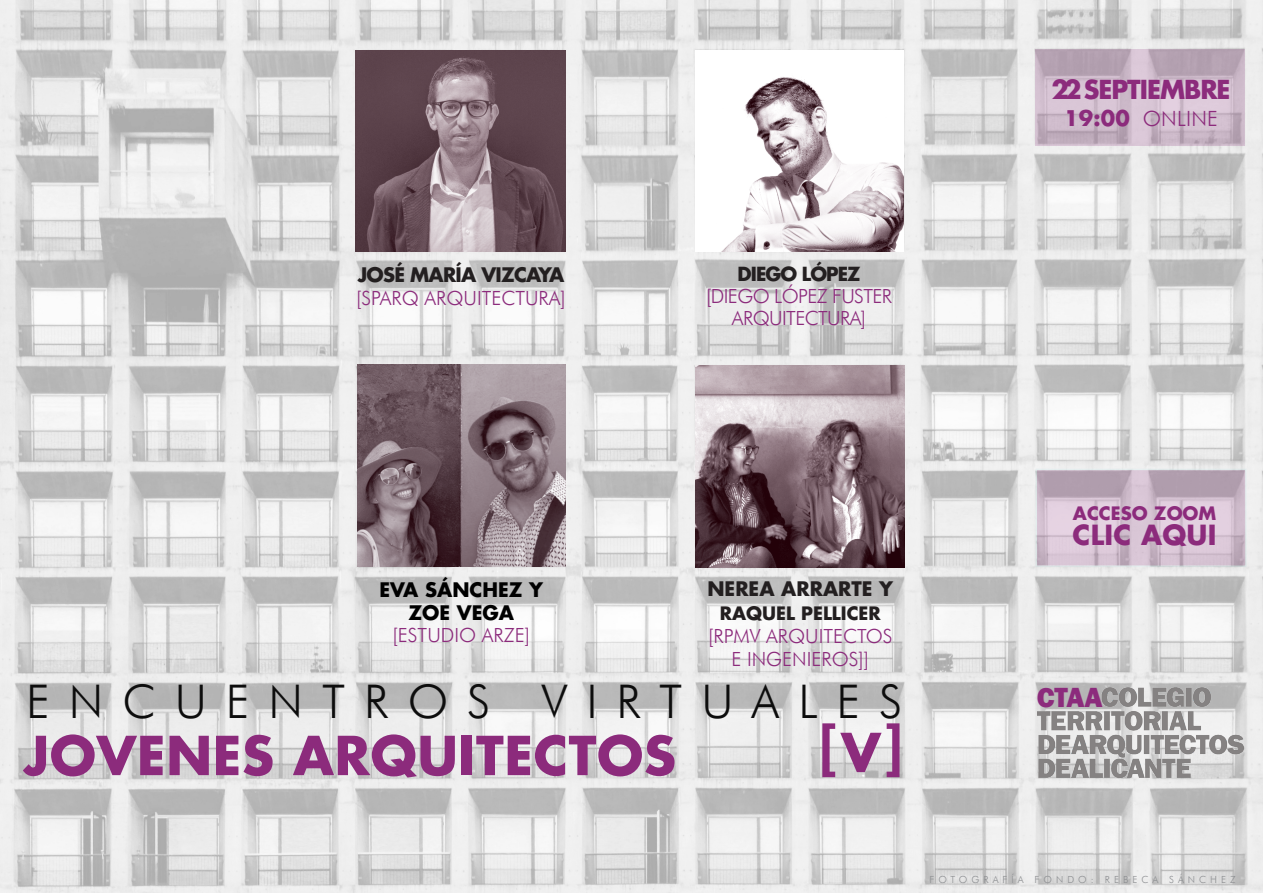
<style>
.page{position:relative;width:1263px;height:893px;background:#fff}
.page>*{position:absolute;margin:0;border:0;box-sizing:border-box;transform-origin:0 0}
.t1{font:700 52.2px "Futura Std";letter-spacing:.01em;color:#8c2b7c}
.t2{font:300 46.35px "Futura BT";letter-spacing:.41em;color:#0d0d0d}
.t3{font:800 28.5px "Franklin Gothic";color:#8c2b7c}
.t4{font:700 27px "Futura Std";letter-spacing:.01em;color:#8c2b7c}
.t5{font:700 25.5px "Futura Std";letter-spacing:-.04em;color:#8c2b7c}
.t6{font:300 21px "Futura BT";letter-spacing:.01em;color:#8c2b7c}
.t7{font:300 19.5px/22.5px "Futura BT";color:#8c2b7c}
.t8{font:300 19.5px/21.9px "Futura BT";letter-spacing:-.03em;color:#8c2b7c;text-align:center}
.t9{font:700 19.5px/22.5px "Futura Std";color:#000;text-align:center}
.t10{font:700 19.5px "Futura Std";color:#231f20}
.t11{font:700 18.9px "Futura Std";letter-spacing:-.05em;color:#231f20}
.t12{font:700 18px "Futura Std";color:#231f20}
.t13{font:700 18px "Futura Std";color:#8c2b7c}
.t14{font:300 9.75px "Futura BT";letter-spacing:.41em;color:#8b8d90}
.s1{font-family:"Futura Std";font-weight:700;color:#231f20}
.s2{font-family:"Futura Std";font-weight:700}
</style>
<div class="page">
<img style="left:0;top:0;width:1263px;height:893px">
<svg style="left:1035px;top:469px;width:212px;height:98px;background:#cebccc"></svg>
<img style="left:1038px;top:687px;width:206px;height:90px">
<img style="left:695px;top:365px;width:210px;height:202px">
<img style="left:356px;top:50px;width:209px;height:202px">
<img style="left:357px;top:365px;width:208px;height:202px">
<img style="left:696px;top:50px;width:207px;height:202px">
<svg style="left:1035px;top:49px;width:210px;height:96px;background:#c8b5c5"></svg>
<p class="t7" style="left:356px;top:264px;width:211px"><span class="s1">JOSÉ MARÍA VIZCAYA </span>[SPARQ ARQUITECTURA]</p>
<p class="t11" style="left:738px;top:262px;width:124px">DIEGO LÓPEZ</p>
<p class="t8" style="left:706px;top:285px;width:188px">[DIEGO LÓPEZ FUSTER<br>ARQUITECTURA]</p>
<p class="t5" style="left:1051px;top:72px;width:181px">22 SEPTIEMBRE</p>
<p class="t6" style="left:1064px;top:106px;width:155px"><span class="s2">19:00</span> ONLINE</p>
<p class="t9" style="left:379px;top:578px;width:165px">EVA SÁNCHEZ Y<br>ZOE VEGA</p>
<p class="t7" style="left:393px;top:624px;width:139px">[ESTUDIO ARZE]</p>
<p class="t10" style="left:707px;top:576px;width:187px">NEREA ARRARTE Y</p>
<p class="t12" style="left:720px;top:601px;width:162px">RAQUEL PELLICER</p>
<p class="t7" style="left:708px;top:625px;width:186px">[RPMV ARQUITECTOS</p>
<p class="t7" style="left:731px;top:648px;width:139px">E INGENIEROS]]</p>
<p class="t2" style="left:26px;top:674px;width:878px">ENCUENTROS VIRTUALES</p>
<p class="t1" style="left:24px;top:721px;width:654px">JOVENES ARQUITECTOS</p>
<p class="t1" style="left:820px;top:710px;width:84px">[V]</p>
<p class="t13" style="left:1073px;top:502px;width:145px">ACCESO ZOOM</p>
<p class="t4" style="left:1073px;top:517px;width:145px">CLIC AQUI</p>
<p class="t3" style="left:1037px;top:678px;width:67px">CTAA</p>
<p class="t14" style="left:930px;top:874px;width:307px">FOTOGRAFÍA FONDO: REBECA SÁNCHEZ</p>
</div>
